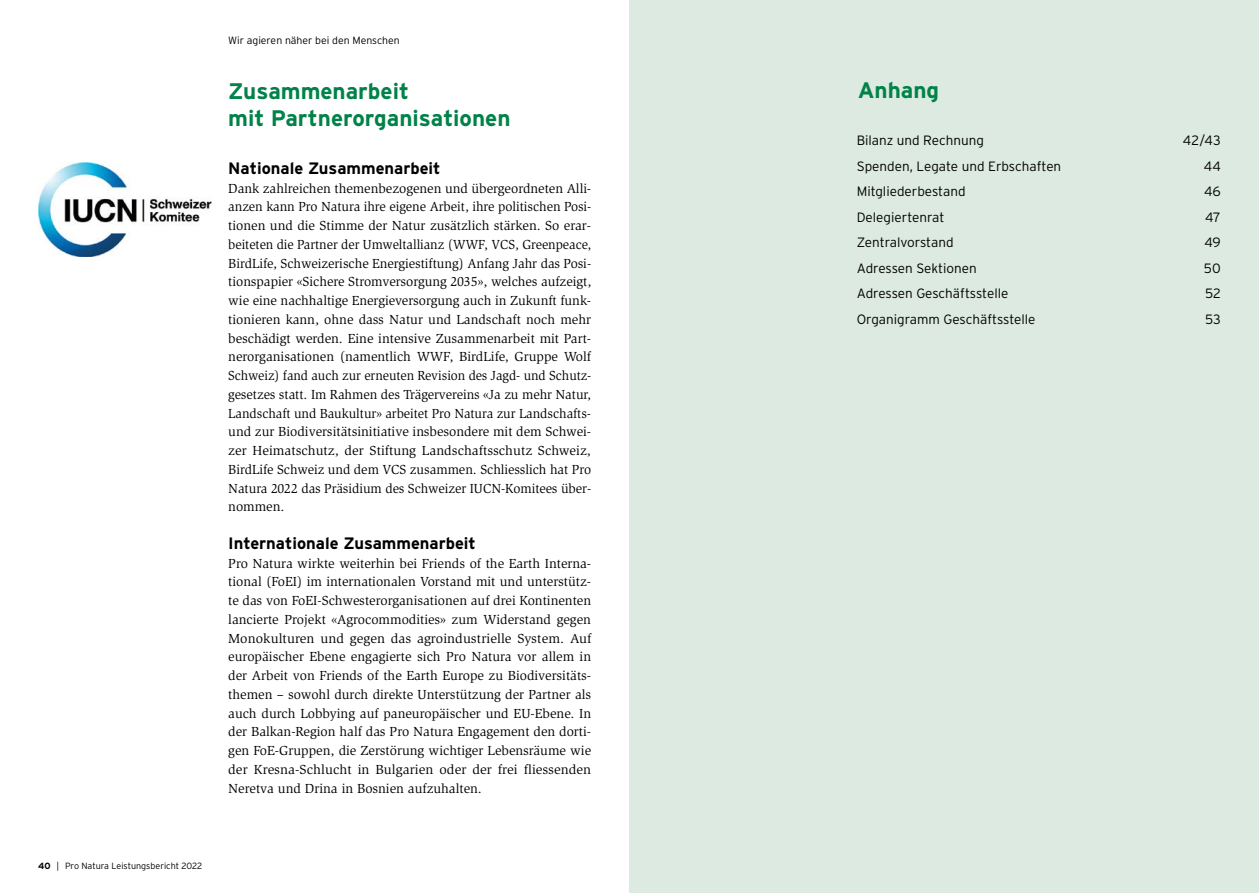
<style>
.page{position:relative;width:1259px;height:893px;background:#fff}
.page>*{position:absolute;margin:0;border:0;box-sizing:border-box;transform-origin:0 0}
.t1{font:700 22.5px/27px "Interstate";color:#008248}
.t2{font:700 16.5px "Interstate";color:#000}
.t3{font:13.5px/18.8px "Slimbach Std";color:#000;text-align:justify}
.t4{font:300 13.5px "Interstate";color:#000}
.t5{font:300 10.5px "Interstate";color:#000}
.t6{font:300 9px "Interstate";color:#000}
.s1{font-weight:700}
</style>
<div class="page">
<div style="left:629px;top:0;width:630px;height:893px;background:#dceae1"></div>
<img style="left:38px;top:163px;width:174px;height:94px">
<p class="t5" style="left:228px;top:34px;width:173px">Wir agieren näher bei den Menschen</p>
<h1 class="t1" style="left:228px;top:77px;width:284px">Zusammenarbeit<br>mit Partnerorganisationen</h1>
<p class="t2" style="left:228px;top:159px;width:214px">Nationale Zusammenarbeit</p>
<p class="t3" style="left:228px;top:179px;width:365px">Dank zahlreichen themenbezogenen und übergeordneten Alli&shy;anzen kann Pro Natura ihre eigene Arbeit, ihre politischen Posi&shy;tionen und die Stimme der Natur zusätzlich stärken. So erar&shy;beiteten die Partner der Umweltallianz (WWF, VCS, Greenpeace, BirdLife, Schweizerische Energiestiftung) Anfang Jahr das Posi&shy;tionspapier «Sichere Stromversorgung 2035», welches aufzeigt, wie eine nachhaltige Energieversorgung auch in Zukunft funk&shy;tionieren kann, ohne dass Natur und Landschaft noch mehr beschädigt werden. Eine intensive Zusammenarbeit mit Part&shy;nerorganisationen (namentlich WWF, BirdLife, Gruppe Wolf Schweiz) fand auch zur erneuten Revision des Jagd- und Schutz&shy;gesetzes statt. Im Rahmen des Trägervereins «Ja zu mehr Natur, Landschaft und Baukultur» arbeitet Pro Natura zur Landschafts&shy;und zur Biodiversitätsinitiative insbesondere mit dem Schwei&shy;zer Heimatschutz, der Stiftung Landschaftsschutz Schweiz, BirdLife Schweiz und dem VCS zusammen. Schliesslich hat Pro Natura 2022 das Präsidium des Schweizer IUCN-Komitees über&shy;nommen.</p>
<p class="t2" style="left:228px;top:534px;width:249px">Internationale Zusammenarbeit</p>
<p class="t3" style="left:228px;top:554px;width:365px">Pro Natura wirkte weiterhin bei Friends of the Earth Interna&shy;tional (FoEI) im internationalen Vorstand mit und unterstütz&shy;te das von FoEI-Schwesterorganisationen auf drei Kontinenten lancierte Projekt «Agrocommodities» zum Widerstand gegen Monokulturen und gegen das agroindustrielle System. Auf europäischer Ebene engagierte sich Pro Natura vor allem in der Arbeit von Friends of the Earth Europe zu Biodiversitäts&shy;themen – sowohl durch direkte Unterstützung der Partner als auch durch Lobbying auf paneuropäischer und EU-Ebene. In der Balkan-Region half das Pro Natura Engagement den dorti&shy;gen FoE-Gruppen, die Zerstörung wichtiger Lebensräume wie der Kresna-Schlucht in Bulgarien oder der frei fliessenden Neretva und Drina in Bosnien aufzuhalten.</p>
<p class="t6" style="left:38px;top:860px;width:165px"><span class="s1">40</span> | Pro Natura Leistungsbericht 2022</p>
<h1 class="t1" style="left:857px;top:76px;width:83px">Anhang</h1>
<p class="t4" style="left:856px;top:133px;width:129px">Bilanz und Rechnung</p>
<p class="t4" style="left:1183px;top:133px;width:39px">42/43</p>
<p class="t4" style="left:856px;top:158px;width:206px">Spenden, Legate und Erbschaften</p>
<p class="t4" style="left:1204px;top:158px;width:18px">44</p>
<p class="t4" style="left:856px;top:184px;width:110px">Mitgliederbestand</p>
<p class="t4" style="left:1204px;top:184px;width:18px">46</p>
<p class="t4" style="left:856px;top:209px;width:89px">Delegiertenrat</p>
<p class="t4" style="left:1205px;top:209px;width:17px">47</p>
<p class="t4" style="left:856px;top:235px;width:98px">Zentralvorstand</p>
<p class="t4" style="left:1204px;top:235px;width:18px">49</p>
<p class="t4" style="left:856px;top:260px;width:122px">Adressen Sektionen</p>
<p class="t4" style="left:1204px;top:260px;width:18px">50</p>
<p class="t4" style="left:856px;top:286px;width:153px">Adressen Geschäftsstelle</p>
<p class="t4" style="left:1205px;top:286px;width:17px">52</p>
<p class="t4" style="left:856px;top:311px;width:180px">Organigramm Geschäftsstelle</p>
<p class="t4" style="left:1205px;top:311px;width:17px">53</p>
</div>
